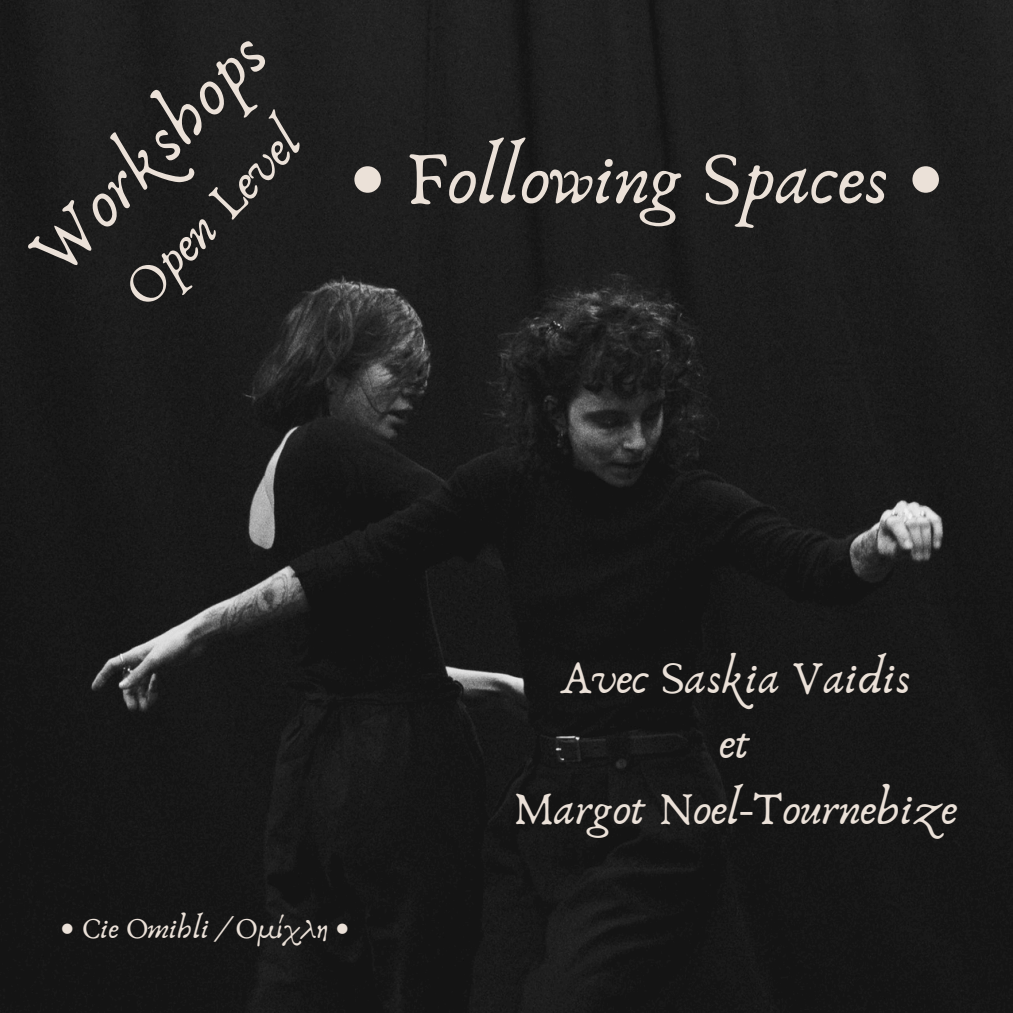
<style>
.page{position:relative;width:1013px;height:1013px;background:#fff}
.page>*{position:absolute;margin:0;border:0;box-sizing:border-box;transform-origin:0 0}
.t1{font:77.5px "Anaktoria";color:#ebe1d8}
.t2{font:73.75px "Anaktoria";color:#ebe1d8}
.t3{font:55px "Anaktoria";color:#ebe1d8}
.t4{font:47.25px/65.6px "Anaktoria";color:#ebe1d8;text-align:center}
.t5{font:30px "Anaktoria";color:#ebe1d8}
</style>
<div class="page">
<img style="left:0;top:0;width:1012px;height:1012px">
<h1 class="t2" style="left:9px;top:232px;width:309px;rotate:-46deg">Workshops</h1>
<h1 class="t3" style="left:109px;top:274px;width:232px;rotate:-46deg">Open Level</h1>
<h1 class="t1" style="left:350px;top:131px;width:596px">• Following Spaces •</h1>
<h2 class="t4" style="left:514px;top:645px;width:445px">Avec Saskia Vaidis<br>et<br>Margot Noel-Tournebize</h2>
<p class="t5" style="left:61px;top:909px;width:290px">• Cie Omihli / Ομίχλη •</p>
</div>
